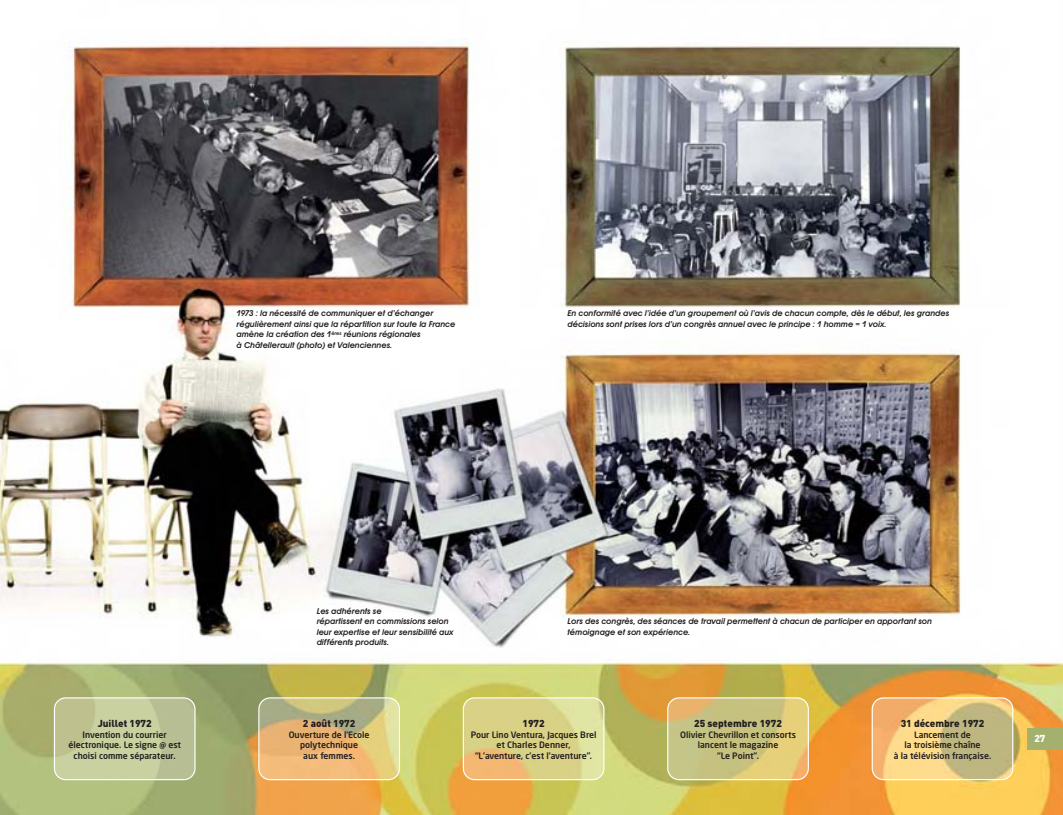
<style>
.page{position:relative;width:1063px;height:815px;background:#fff}
.page>*{position:absolute;margin:0;border:0;box-sizing:border-box;transform-origin:0 0}
.t1{font:900 10px "DIN";color:#231f20}
.t2{font:900 10px "DIN";color:#fff}
.t3{font:italic 600 8.75px/10.6px "Avant Garde Gothic Itc T";color:#231f20}
.t4{font:500 8.75px/10.5px "Neo Sans";color:#231f20;text-align:center}
</style>
<div class="page">
<img style="left:0;top:39px;width:1063px;height:776px">
<svg style="left:54px;top:697px;width:142px;height:83px;background:#c4cb9d"></svg>
<svg style="left:258px;top:697px;width:142px;height:83px;background:#dcbd81"></svg>
<svg style="left:463px;top:697px;width:141px;height:83px;background:#ded28c"></svg>
<svg style="left:667px;top:697px;width:142px;height:83px;background:#d3c581"></svg>
<svg style="left:872px;top:697px;width:141px;height:83px;background:#e2c484"></svg>
<div style="left:1028px;top:728px;width:35px;height:21px;background:#a4b06e"></div>
<p class="t3" style="left:237px;top:308px;width:220px">1973 : la nécessité de communiquer et d’échanger régulièrement ainsi que la répartition sur toute la France amène la création des 1<sup>ères</sup> réunions régionales<br>à Châtellerault (photo) et Valenciennes.</p>
<p class="t3" style="left:568px;top:308px;width:383px">En conformité avec l’idée d’un groupement où l’avis de chacun compte, dès le début, les grandes décisions sont prises lors d’un congrès annuel avec le principe : 1 homme = 1 voix.</p>
<p class="t1" style="left:98px;top:719px;width:56px">Juillet 1972</p>
<p class="t4" style="left:68px;top:730px;width:114px">Invention du courrier électronique. Le signe @ est choisi comme séparateur.</p>
<p class="t3" style="left:317px;top:606px;width:138px">Les adhérents se<br>répartissent en commissions selon leur expertise et leur sensibilité aux différents produits.</p>
<p class="t3" style="left:568px;top:617px;width:366px">Lors des congrès, des séances de travail permettent à chacun de participer en apportant son témoignage et son expérience.</p>
<p class="t1" style="left:303px;top:719px;width:54px">2 août 1972</p>
<p class="t4" style="left:289px;top:730px;width:83px">Ouverture de l’Ecole polytechnique<br>aux femmes.</p>
<p class="t1" style="left:523px;top:719px;width:24px">1972</p>
<p class="t4" style="left:471px;top:730px;width:127px">Pour Lino Ventura, Jacques Brel et Charles Denner,<br>“L’aventure, c’est l’aventure”.</p>
<p class="t1" style="left:694px;top:719px;width:89px">25 septembre 1972</p>
<p class="t4" style="left:680px;top:730px;width:117px">Olivier Chevrillon et consorts lancent le magazine<br>“Le Point”.</p>
<p class="t1" style="left:901px;top:719px;width:85px">31 décembre 1972</p>
<p class="t4" style="left:894px;top:730px;width:99px">Lancement de<br>la troisième chaîne<br>à la télévision française.</p>
<p class="t2" style="left:1034px;top:735px;width:13px">27</p>
</div>
